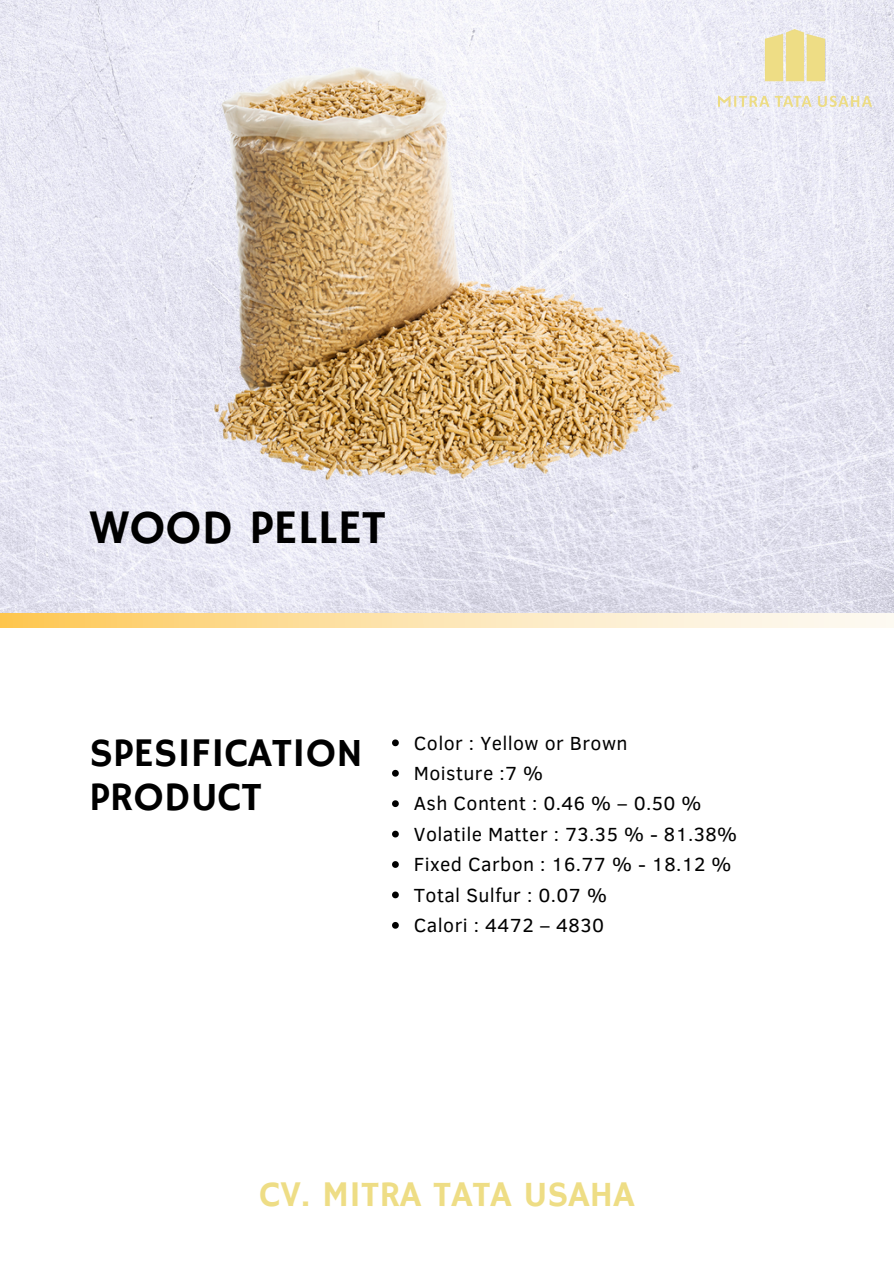
<style>
.page{position:relative;width:894px;height:1264px;background:#fff}
.page>*{position:absolute;margin:0;border:0;box-sizing:border-box;transform-origin:0 0}
.t1{font:48px "Hammersmith One";color:#000}
.t2{font:40.5px "Hammersmith One";color:#000}
.t3{font:36px "Hammersmith One";color:#eedd85}
.t4{font:19.5px "Clear Sans";letter-spacing:.02em;color:#000}
</style>
<div class="page">
<svg style="left:0;top:612px;width:893px;height:15px;background:#fbe3b3"></svg>
<img style="left:0;top:0;width:893px;height:612px">
<img style="left:717px;top:30px;width:154px;height:76px">
<img style="left:205px;top:30px;width:484px;height:484px">
<svg style="left:392px;top:739px;width:6px;height:7px"></svg>
<svg style="left:392px;top:770px;width:6px;height:6px"></svg>
<svg style="left:392px;top:800px;width:6px;height:7px"></svg>
<svg style="left:392px;top:830px;width:6px;height:7px"></svg>
<svg style="left:392px;top:861px;width:6px;height:6px"></svg>
<svg style="left:392px;top:891px;width:6px;height:7px"></svg>
<svg style="left:392px;top:922px;width:6px;height:6px"></svg>
<p class="t1" style="left:89px;top:500px;width:298px">WOOD PELLET</p>
<p class="t2" style="left:89px;top:729px;width:275px">SPESIFICATION</p>
<p class="t2" style="left:89px;top:773px;width:174px">PRODUCT</p>
<p class="t4" style="left:414px;top:728px;width:215px">Color : Yellow or Brown</p>
<p class="t4" style="left:414px;top:759px;width:131px">Moisture :7 %</p>
<p class="t4" style="left:414px;top:789px;width:289px">Ash Content : 0.46 % – 0.50 %</p>
<p class="t4" style="left:414px;top:819px;width:324px">Volatile Matter : 73.35 % - 81.38%</p>
<p class="t4" style="left:414px;top:850px;width:319px">Fixed Carbon : 16.77 % - 18.12 %</p>
<p class="t4" style="left:414px;top:880px;width:194px">Total Sulfur : 0.07 %</p>
<p class="t4" style="left:414px;top:911px;width:191px">Calori : 4472 – 4830</p>
<p class="t3" style="left:259px;top:1173px;width:376px">CV. MITRA TATA USAHA</p>
</div>
